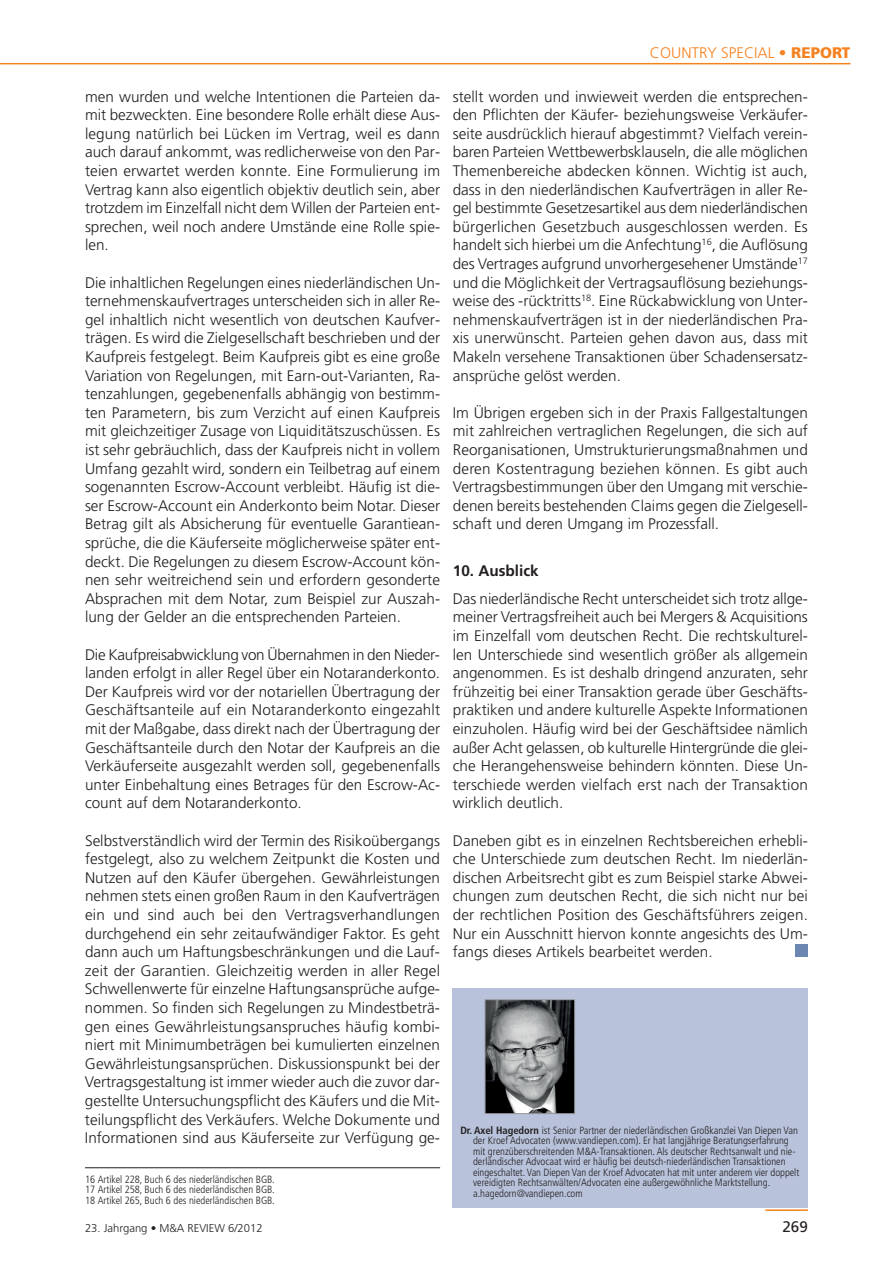
<style>
.page{position:relative;width:893px;height:1263px;background:#fff}
.page>*{position:absolute;margin:0;border:0;box-sizing:border-box;transform-origin:0 0}
.t1{font:300 15.3px/18.6px "Frutiger";color:#231f20;text-align:justify}
.t2{font:300 15.3px "Frutiger";color:#f58220}
.t3{font:700 15.3px "Frutiger";color:#231f20}
.t4{font:15.3px "Frutiger";color:#231f20}
.t5{font:300 11.25px "Frutiger";color:#231f20}
.t6{font:300 condensed 10.5px/10.5px "Frutiger";color:#231f20}
.s1{font-weight:900}
.s2{font-weight:700}
</style>
<div class="page">
<hr style="left:765px;top:1209px;width:43px;height:2px;background:#f58220">
<div style="left:795px;top:944px;width:13px;height:13px;background:#6a86b1"></div>
<hr style="left:0;top:63px;width:850px;height:1px;background:#f58220">
<div style="left:453px;top:989px;width:355px;height:219px;background:#b8c3db"></div>
<img style="left:487px;top:1001px;width:86px;height:111px">
<div style="left:485px;top:999px;width:90px;height:115px;border:1px solid #939598"></div>
<hr style="left:85px;top:1167px;width:355px;height:1px;background:#231f20">
<p class="t1" style="left:85px;top:88px;width:357px">men wurden und welche Intentionen die Parteien da&shy;mit bezweckten. Eine besondere Rolle erhält diese Aus&shy;legung natürlich bei Lücken im Vertrag, weil es dann auch darauf ankommt, was redlicherweise von den Par&shy;teien erwartet werden konnte. Eine Formulierung im Vertrag kann also eigentlich objektiv deutlich sein, aber trotzdem im Einzelfall nicht dem Willen der Parteien ent&shy;sprechen, weil noch andere Umstände eine Rolle spie&shy;len.</p>
<p class="t1" style="left:85px;top:274px;width:357px">Die inhaltlichen Regelungen eines niederländischen Un&shy;ternehmenskaufvertrages unterscheiden sich in aller Re&shy;gel inhaltlich nicht wesentlich von deutschen Kaufver&shy;trägen. Es wird die Zielgesellschaft beschrieben und der Kaufpreis festgelegt. Beim Kaufpreis gibt es eine große Variation von Regelungen, mit Earn-out-Varianten, Ra&shy;tenzahlungen, gegebenenfalls abhängig von bestimm&shy;ten Parametern, bis zum Verzicht auf einen Kaufpreis mit gleichzeitiger Zusage von Liquiditätszuschüssen. Es ist sehr gebräuchlich, dass der Kaufpreis nicht in vollem Umfang gezahlt wird, sondern ein Teilbetrag auf einem sogenannten Escrow-Account verbleibt. Häufig ist die&shy;ser Escrow-Account ein Anderkonto beim Notar. Dieser Betrag gilt als Absicherung für eventuelle Garantiean&shy;sprüche, die die Käuferseite möglicherweise später ent&shy;deckt. Die Regelungen zu diesem Escrow-Account kön&shy;nen sehr weitreichend sein und erfordern gesonderte Absprachen mit dem Notar, zum Beispiel zur Auszah&shy;lung der Gelder an die entsprechenden Parteien.</p>
<p class="t1" style="left:85px;top:646px;width:357px">Die Kaufpreisabwicklung von Übernahmen in den Nieder&shy;landen erfolgt in aller Regel über ein Notaranderkonto.<br>Der Kaufpreis wird vor der notariellen Übertragung der Geschäftsanteile auf ein Notaranderkonto eingezahlt mit der Maßgabe, dass direkt nach der Übertragung der Geschäftsanteile durch den Notar der Kaufpreis an die Verkäuferseite ausgezahlt werden soll, gegebenenfalls unter Einbehaltung eines Betrages für den Escrow-Ac&shy;count auf dem Notaranderkonto.</p>
<p class="t1" style="left:85px;top:832px;width:357px">Selbstverständlich wird der Termin des Risikoübergangs festgelegt, also zu welchem Zeitpunkt die Kosten und Nutzen auf den Käufer übergehen. Gewährleistungen nehmen stets einen großen Raum in den Kaufverträgen ein und sind auch bei den Vertragsverhandlungen durchgehend ein sehr zeitaufwändiger Faktor. Es geht dann auch um Haftungsbeschränkungen und die Lauf&shy;zeit der Garantien. Gleichzeitig werden in aller Regel Schwellenwerte für einzelne Haftungsansprüche aufge&shy;nommen. So finden sich Regelungen zu Mindestbeträ&shy;gen eines Gewährleistungsanspruches häufig kombi&shy;niert mit Minimumbeträgen bei kumulierten einzelnen Gewährleistungsansprüchen. Diskussionspunkt bei der Vertragsgestaltung ist immer wieder auch die zuvor dar&shy;gestellte Untersuchungspflicht des Käufers und die Mit&shy;teilungspflicht des Verkäufers. Welche Dokumente und Informationen sind aus Käuferseite zur Verfügung ge-</p>
<p class="t6" style="left:85px;top:1174px;width:191px;text-align:justify">16 Artikel 228, Buch 6 des niederländischen BGB.<br>17 Artikel 258, Buch 6 des niederländischen BGB.<br>18 Artikel 265, Buch 6 des niederländischen BGB.</p>
<p class="t5" style="left:85px;top:1223px;width:179px">23. Jahrgang • M&amp;A REVIEW 6/2012</p>
<p class="t2" style="left:650px;top:47px;width:202px">COUNTRY SPECIAL <span class="s1">• REPORT</span></p>
<p class="t1" style="left:453px;top:88px;width:357px">stellt worden und inwieweit werden die entsprechen&shy;den Pflichten der Käufer- beziehungsweise Verkäufer&shy;seite ausdrücklich hierauf abgestimmt? Vielfach verein&shy;baren Parteien Wettbewerbsklauseln, die alle möglichen Themenbereiche abdecken können. Wichtig ist auch, dass in den niederländischen Kaufverträgen in aller Re&shy;gel bestimmte Gesetzesartikel aus dem niederländischen bürgerlichen Gesetzbuch ausgeschlossen werden. Es handelt sich hierbei um die Anfechtung<sup>16</sup>, die Auflösung des Vertrages aufgrund unvorhergesehener Umstände<sup>17 </sup>und die Möglichkeit der Vertragsauflösung beziehungs&shy;weise des -rücktritts<sup>18</sup>. Eine Rückabwicklung von Unter&shy;nehmenskaufverträgen ist in der niederländischen Pra&shy;xis unerwünscht. Parteien gehen davon aus, dass mit Makeln versehene Transaktionen über Schadensersatz&shy;ansprüche gelöst werden.</p>
<p class="t1" style="left:453px;top:404px;width:357px">Im Übrigen ergeben sich in der Praxis Fallgestaltungen mit zahlreichen vertraglichen Regelungen, die sich auf Reorganisationen, Umstrukturierungsmaßnahmen und deren Kostentragung beziehen können. Es gibt auch Vertragsbestimmungen über den Umgang mit verschie&shy;denen bereits bestehenden Claims gegen die Zielgesell&shy;schaft und deren Umgang im Prozessfall.</p>
<p class="t3" style="left:453px;top:564px;width:87px">10. Ausblick</p>
<p class="t1" style="left:453px;top:590px;width:357px">Das niederländische Recht unterscheidet sich trotz allge&shy;meiner Vertragsfreiheit auch bei Mergers &amp; Acquisitions im Einzelfall vom deutschen Recht. Die rechtskulturel&shy;len Unterschiede sind wesentlich größer als allgemein angenommen. Es ist deshalb dringend anzuraten, sehr frühzeitig bei einer Transaktion gerade über Geschäfts&shy;praktiken und andere kulturelle Aspekte Informationen einzuholen. Häufig wird bei der Geschäftsidee nämlich außer Acht gelassen, ob kulturelle Hintergründe die glei&shy;che Herangehensweise behindern könnten. Diese Un&shy;terschiede werden vielfach erst nach der Transaktion wirklich deutlich.</p>
<p class="t1" style="left:453px;top:832px;width:357px">Daneben gibt es in einzelnen Rechtsbereichen erhebli&shy;che Unterschiede zum deutschen Recht. Im niederlän&shy;dischen Arbeitsrecht gibt es zum Beispiel starke Abwei&shy;chungen zum deutschen Recht, die sich nicht nur bei der rechtlichen Position des Geschäftsführers zeigen.<br>Nur ein Ausschnitt hiervon konnte angesichts des Um&shy;fangs dieses Artikels bearbeitet werden.</p>
<p class="t6" style="left:473px;top:1126px;width:328px;text-indent:-13px"><span class="s2">Dr. Axel Hagedorn</span> ist Senior Partner der niederländischen Großkanzlei Van Diepen Van der Kroef Advocaten (www.vandiepen.com). Er hat langjährige Beratungserfahrung mit grenzüberschreitenden M&amp;A-Transaktionen. Als deutscher Rechtsanwalt und nie&shy;derländischer Advocaat wird er häufig bei deutsch-niederländischen Transaktionen eingeschaltet. Van Diepen Van der Kroef Advocaten hat mit unter anderem vier doppelt vereidigten Rechtsanwälten/Advocaten eine außergewöhnliche Marktstellung. a.hagedorn@vandiepen.com</p>
<p class="t4" style="left:782px;top:1221px;width:27px">269</p>
</div>
